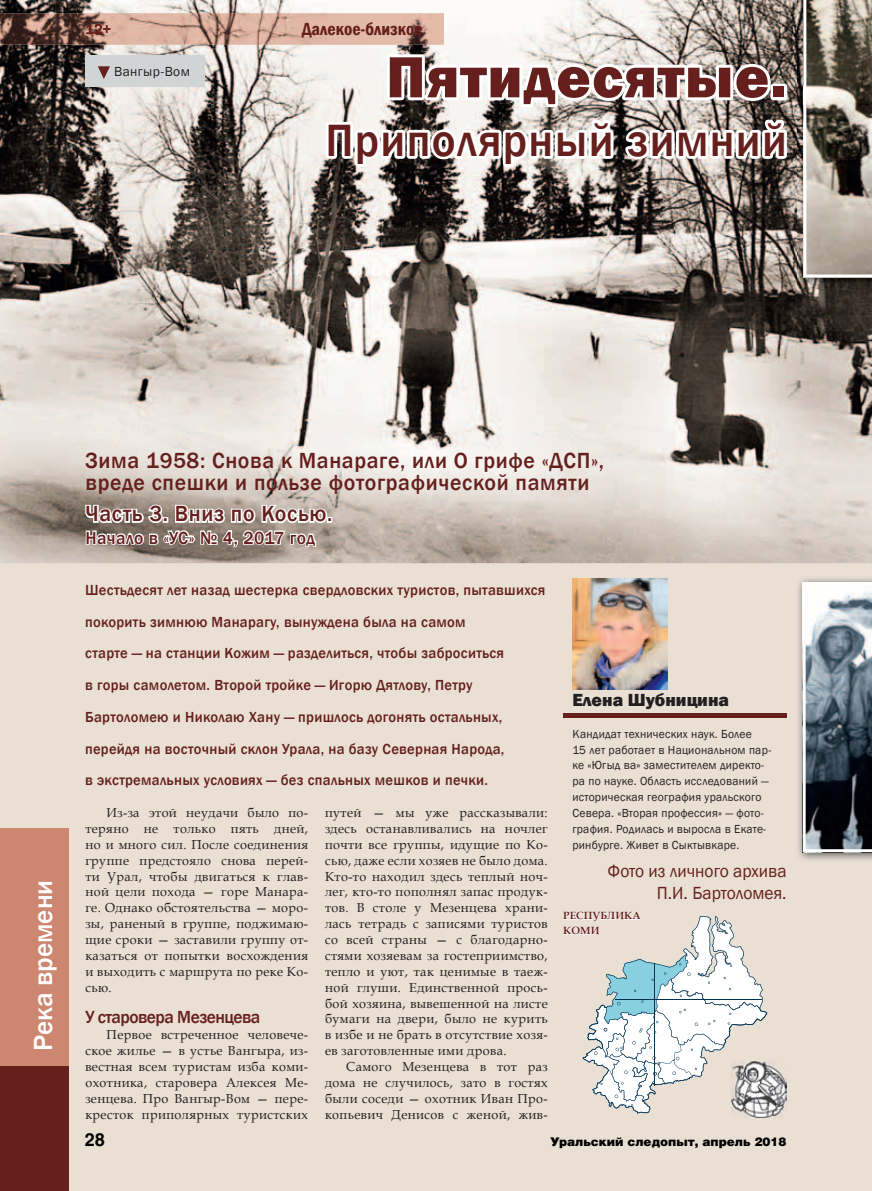
<style>
.page{position:relative;width:872px;height:1191px;background:#e9dfd3}
.page>*{position:absolute;margin:0;border:0;box-sizing:border-box;transform-origin:0 0}
.t1{font:800 60px "Franklin Gothic";letter-spacing:.03em;color:#651f1c}
.t2{font:500 46.5px "Franklin Gothic";letter-spacing:.03em;color:#651f1c}
.t3{font:500 27px "Franklin Gothic";color:#fff}
.t4{font:500 22.5px/22.5px "Franklin Gothic";letter-spacing:.03em;color:#651f1c}
.t5{font:18px/21.9px "Franklin Gothic";color:#651f1c;text-align:right}
.t6{font:500 18px "Franklin Gothic";letter-spacing:.03em;color:#651f1c}
.t7{font:500 18px "Franklin Gothic";letter-spacing:-.03em;color:#651f1c}
.t8{font:600 condensed 18px "Franklin Gothic";color:#651f1c}
.t9{font:800 18px "Franklin Gothic";color:#231f20}
.t10{font:700 18px "Helios";color:#010101}
.t11{font:500 15px/31.7px "Franklin Gothic";letter-spacing:.02em;color:#651f1c}
.t12{font:13.5px "Franklin Gothic";letter-spacing:.03em;color:#231f20}
.t13{font:13.05px/15.9px "Book Antiqua";letter-spacing:.03em;color:#231f20;text-align:justify}
.t14{font:12px/15.9px "Franklin Gothic";letter-spacing:.02em;color:#231f20}
.t15{font:12px "Helios Black C";color:#010101}
.t16{font:700 10.5px/15px "Book Antiqua";color:#651f1c}
</style>
<div class="page">
<img style="left:0;top:0;width:872px;height:563px">
<div style="left:0;top:828px;width:69px;height:363px;background:#cd866f"></div>
<div style="left:0;top:1066px;width:69px;height:125px;background:#651f1c"></div>
<img style="left:0;top:13px;width:444px;height:32px">
<img style="left:86px;top:24px;width:24px;height:10px">
<img style="left:797px;top:0;width:75px;height:288px">
<svg style="left:803px;top:0;width:69px;height:277px;background:#90897e"></svg>
<img style="left:798px;top:578px;width:74px;height:282px">
<svg style="left:802px;top:582px;width:70px;height:270px;background:#68727b"></svg>
<img style="left:745px;top:1064px;width:41px;height:53px">
<svg style="left:563px;top:911px;width:204px;height:202px"></svg>
<img style="left:573px;top:578px;width:94px;height:111px">
<hr style="left:564px;top:713px;width:223px;height:4px;background:#651f1c">
<hr style="left:654px;top:963px;width:1px;height:123px;background:#003454">
<hr style="left:615px;top:999px;width:147px;height:1px;background:#003454">
<svg style="left:84px;top:502px;width:248px;height:47px;background:#c0b8b0"></svg>
<svg style="left:323px;top:46px;width:467px;height:126px;background:#cac6c2"></svg>
<div style="left:85px;top:55px;width:120px;height:32px;background:#d0d4d5"></div>
<svg style="left:98px;top:66px;width:12px;height:13px"></svg>
<p class="t11" style="left:85px;top:14px;width:27px">12+</p>
<p class="t8" style="left:302px;top:17px;width:122px">Далекое-близкое</p>
<p class="t12" style="left:114px;top:63px;width:77px">Вангыр-Вом</p>
<p class="t1" style="left:386px;top:38px;width:402px">Пятидесятые.</p>
<p class="t2" style="left:325px;top:112px;width:463px">Приполярный зимний</p>
<p class="t3" style="left:27px;top:1051px;width:173px;rotate:-90deg">Река времени</p>
<p class="t4" style="left:86px;top:449px;width:520px">Зима 1958: Снова к Манараге, или О грифе «ДСП», вреде спешки и пользе фотографической памяти</p>
<p class="t4" style="left:86px;top:503px;width:248px">Часть 3. Вниз по Косью.</p>
<p class="t6" style="left:86px;top:526px;width:231px">Начало в «УС» № 4, 2017 год</p>
<p class="t11" style="left:85px;top:574px;width:462px">Шестьдесят лет назад шестерка свердловских туристов, пытавшихся покорить зимнюю Манарагу, вынуждена была на самом<br>старте — на станции Кожим — разделиться, чтобы заброситься<br>в горы самолетом. Второй тройке — Игорю Дятлову, Петру Бартоломею и Николаю Хану — пришлось догонять остальных, перейдя на восточный склон Урала, на базу Северная Народа,<br>в экстремальных условиях — без спальных мешков и печки.</p>
<p class="t13" style="left:85px;top:804px;width:224px;text-indent:21px">Из-за этой неудачи было по&shy;теряно не только пять дней, но и много сил. После соединения группе предстояло снова перей&shy;ти Урал, чтобы двигаться к глав&shy;ной цели похода — горе Манара&shy;ге. Однако обстоятельства — моро&shy;зы, раненый в группе, поджимаю&shy;щие сроки — заставили группу от&shy;казаться от попытки восхождения и выходить с маршрута по реке Ко&shy;сью.</p>
<p class="t7" style="left:85px;top:1006px;width:176px">У старовера Мезенцева</p>
<p class="t13" style="left:85px;top:1026px;width:224px;text-indent:21px">Первое встреченное человече&shy;ское жилье — в устье Вангыра, из&shy;вестная всем туристам изба коми&shy;охотника, старовера Алексея Ме&shy;зенцева. Про Вангыр-Вом — пере&shy;кресток приполярных туристских</p>
<p class="t13" style="left:325px;top:804px;width:224px">путей — мы уже рассказывали:</p>
<p class="t13" style="left:325px;top:820px;width:224px">здесь останавливались на ночлег</p>
<p class="t13" style="left:325px;top:836px;width:224px">почти все группы, идущие по Ко-</p>
<p class="t13" style="left:325px;top:852px;width:224px">сью, даже если хозяев не было дома.</p>
<p class="t13" style="left:325px;top:868px;width:224px">Кто-то находил здесь теплый ноч-</p>
<p class="t13" style="left:325px;top:883px;width:224px">лег, кто-то пополнял запас продук-</p>
<p class="t13" style="left:325px;top:899px;width:224px">тов. В столе у Мезенцева храни-</p>
<p class="t13" style="left:325px;top:915px;width:224px">лась тетрадь с записями туристов</p>
<p class="t13" style="left:325px;top:931px;width:224px">со всей страны — с благодарно-</p>
<p class="t13" style="left:325px;top:947px;width:224px">стями хозяевам за гостеприимство,</p>
<p class="t13" style="left:325px;top:963px;width:224px">тепло и уют, так ценимые в таеж-</p>
<p class="t13" style="left:325px;top:979px;width:224px">ной глуши. Единственной прось-</p>
<p class="t13" style="left:325px;top:995px;width:224px">бой хозяина, вывешенной на листе</p>
<p class="t13" style="left:325px;top:1010px;width:224px">бумаги на двери, было не курить</p>
<p class="t13" style="left:325px;top:1026px;width:224px">в избе и не брать в отсутствие хозя-</p>
<p class="t13" style="left:325px;top:1042px;width:183px">ев заготовленные ими дрова.</p>
<p class="t13" style="left:346px;top:1058px;width:203px">Самого Мезенцева в тот раз</p>
<p class="t13" style="left:325px;top:1074px;width:224px">дома не случилось, зато в гостях</p>
<p class="t13" style="left:325px;top:1090px;width:224px">были соседи — охотник Иван Про-</p>
<p class="t13" style="left:325px;top:1106px;width:224px">копьевич Денисов с женой, жив-</p>
<p class="t9" style="left:572px;top:688px;width:158px">Елена Шубницина</p>
<p class="t14" style="left:572px;top:726px;width:201px">Кандидат технических наук. Более<br>15 лет работает в Национальном пар&shy;ке «Югыд ва» заместителем директо&shy;ра по науке. Область исследований — историческая география уральского Севера. «Вторая профессия» — фото&shy;графия. Родилась и выросла в Екате&shy;ринбурге. Живет в Сыктывкаре.</p>
<p class="t5" style="left:607px;top:860px;width:180px">Фото из личного архива<br>П.И. Бартоломея.</p>
<p class="t16" style="left:563px;top:908px;width:79px">РЕСПУБЛИКА<br>КОМИ</p>
<p class="t10" style="left:85px;top:1129px;width:22px">28</p>
<p class="t15" style="left:550px;top:1134px;width:238px">Уральский следопыт, апрель 2018</p>
</div>
